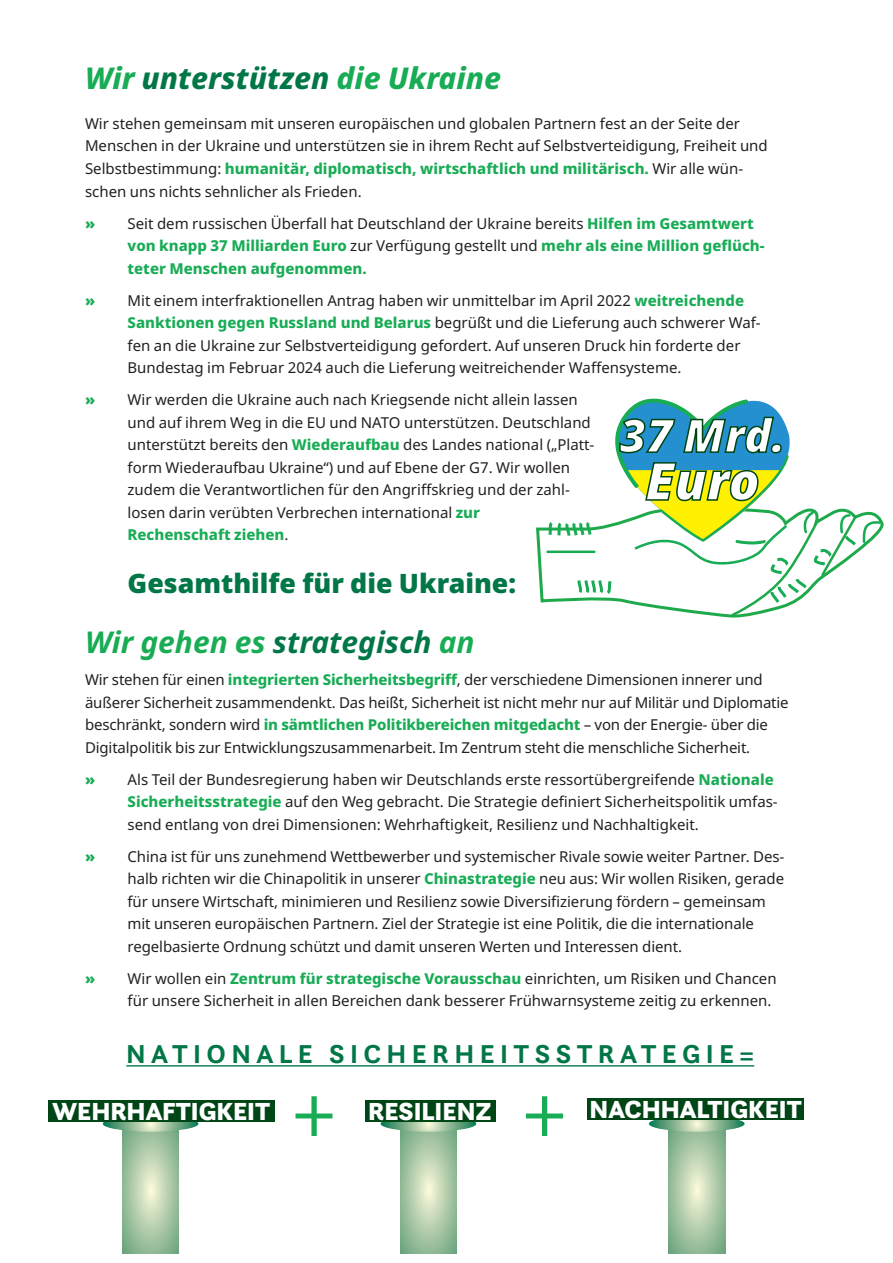
<style>
.page{position:relative;width:893px;height:1263px;background:#fff}
.page>*{position:absolute;margin:0;border:0;box-sizing:border-box;transform-origin:0 0}
.t1{font:82.5px "Questa Sans";color:#18ac55}
.t2{font:italic 800 30px "Noto Sans";color:#18ac55}
.t3{font:italic 700 30px "Noto Sans";color:#18ac55}
.t4{font:700 27px "Questa Sans";letter-spacing:.2em;color:#017646}
.t5{font:900 26.7px "Noto Sans";color:#017646}
.t6{font:900 25.8px "Questa Sans";color:#fff}
.t7{font:15px/22.5px "Noto Sans";color:#231f20}
.t8{font:800 15px/22.5px "Noto Sans";color:#18ac55}
.s1{color:#017646}
.s2{font-weight:800;color:#18ac55}
.s3{font-weight:900}
.s4{font-weight:400;color:#231f20}
.s5{font-weight:900;color:#18ac55}
</style>
<div class="page">
<svg style="left:668px;top:1132px;width:57px;height:121px"></svg>
<svg style="left:649px;top:1120px;width:96px;height:12px"></svg>
<svg style="left:400px;top:1132px;width:57px;height:121px"></svg>
<svg style="left:381px;top:1122px;width:95px;height:10px"></svg>
<svg style="left:122px;top:1132px;width:57px;height:121px"></svg>
<svg style="left:103px;top:1122px;width:95px;height:10px"></svg>
<div style="left:365px;top:1100px;width:130px;height:22px;background:#004516"></div>
<div style="left:587px;top:1098px;width:217px;height:22px;background:#004516"></div>
<div style="left:48px;top:1100px;width:226px;height:22px;background:#004516"></div>
<svg style="left:538px;top:398px;width:346px;height:219px"></svg>
<hr style="left:126px;top:1065px;width:628px;height:1px;background:#017646">
<h2 class="t2" style="left:85px;top:57px;width:418px">Wir <span class="s1">unterstützen</span> die Ukraine</h2>
<p class="t7" style="left:85px;top:113px;width:684px">Wir stehen gemeinsam mit unseren europäischen und globalen Partnern fest an der Seite der Menschen in der Ukraine und unterstützen sie in ihrem Recht auf Selbstverteidigung, Freiheit und Selbstbestimmung: <span class="s2">humanitär, diplomatisch, wirtschaftlich und militärisch.</span> Wir alle wün&shy;schen uns nichts sehnlicher als Frieden.</p>
<p class="t8" style="left:128px;top:212px;width:639px;text-indent:-43px"><span class="s3">»</span> <span class="s4">Seit dem russischen Überfall hat Deutschland der Ukraine bereits</span> Hilfen im Gesamtwert von knapp 37 Milliarden Euro <span class="s4">zur Verfügung gestellt und</span> mehr als eine Million geflüch&shy;teter Menschen aufgenommen.</p>
<p class="t7" style="left:128px;top:289px;width:635px;text-indent:-43px"><span class="s5">»</span> Mit einem interfraktionellen Antrag haben wir unmittelbar im April 2022 <span class="s2">weitreichende Sanktionen gegen Russland und Belarus</span> begrüßt und die Lieferung auch schwerer Waf&shy;fen an die Ukraine zur Selbstverteidigung gefordert. Auf unseren Druck hin forderte der Bundestag im Februar 2024 auch die Lieferung weitreichender Waffensysteme.</p>
<p class="t7" style="left:128px;top:389px;width:468px;text-indent:-43px"><span class="s5">»</span> Wir werden die Ukraine auch nach Kriegsende nicht allein lassen und auf ihrem Weg in die EU und NATO unterstützen. Deutschland unterstützt bereits den <span class="s2">Wiederaufbau</span> des Landes national („Platt&shy;form Wiederaufbau Ukraine“) und auf Ebene der G7. Wir wollen zudem die Verantwortlichen für den Angriffskrieg und der zahl&shy;losen darin verübten Verbrechen international <span class="s2">zur<br>Rechenschaft ziehen</span>.</p>
<h3 class="t5" style="left:128px;top:563px;width:390px">Gesamthilfe für die Ukraine:</h3>
<h2 class="t3" style="left:85px;top:621px;width:391px">Wir gehen es <span class="s1">strategisch</span> an</h2>
<p class="t7" style="left:85px;top:669px;width:705px">Wir stehen für einen <span class="s2">integrierten Sicherheitsbegriff</span>, der verschiedene Dimensionen innerer und äußerer Sicherheit zusammendenkt. Das heißt, Sicherheit ist nicht mehr nur auf Militär und Diplomatie beschränkt, sondern wird <span class="s2">in sämtlichen Politikbereichen mitgedacht</span> – von der Energie- über die Digitalpolitik bis zur Entwicklungszusammenarbeit. Im Zentrum steht die menschliche Sicherheit.</p>
<p class="t7" style="left:128px;top:768px;width:652px;text-indent:-43px"><span class="s5">»</span> Als Teil der Bundesregierung haben wir Deutschlands erste ressortübergreifende <span class="s2">Nationale<br>Sicherheitsstrategie</span> auf den Weg gebracht. Die Strategie definiert Sicherheitspolitik umfas&shy;send entlang von drei Dimensionen: Wehrhaftigkeit, Resilienz und Nachhaltigkeit.</p>
<p class="t7" style="left:128px;top:845px;width:658px;text-indent:-43px"><span class="s5">»</span> China ist für uns zunehmend Wettbewerber und systemischer Rivale sowie weiter Partner. Des&shy;halb richten wir die Chinapolitik in unserer <span class="s2">Chinastrategie</span> neu aus: Wir wollen Risiken, gerade für unsere Wirtschaft, minimieren und Resilienz sowie Diversifizierung fördern – gemeinsam mit unseren europäischen Partnern. Ziel der Strategie ist eine Politik, die die internationale regelbasierte Ordnung schützt und damit unseren Werten und Interessen dient.</p>
<p class="t7" style="left:128px;top:967px;width:651px;text-indent:-43px"><span class="s5">»</span> Wir wollen ein <span class="s2">Zentrum für strategische Vorausschau</span> einrichten, um Risiken und Chancen für unsere Sicherheit in allen Bereichen dank besserer Frühwarnsysteme zeitig zu erkennen.</p>
<h3 class="t4" style="left:126px;top:1037px;width:629px">NATIONALE SICHERHEITSSTRATEGIE=</h3>
<h1 class="t1" style="left:292px;top:1056px;width:46px">+</h1>
<h1 class="t1" style="left:522px;top:1056px;width:46px">+</h1>
<h3 class="t6" style="left:52px;top:1094px;width:219px">WEHRHAFTIGKEIT</h3>
<h3 class="t6" style="left:368px;top:1094px;width:125px">RESILIENZ</h3>
<h3 class="t6" style="left:590px;top:1092px;width:214px">NACHHALTIGKEIT</h3>
</div>
